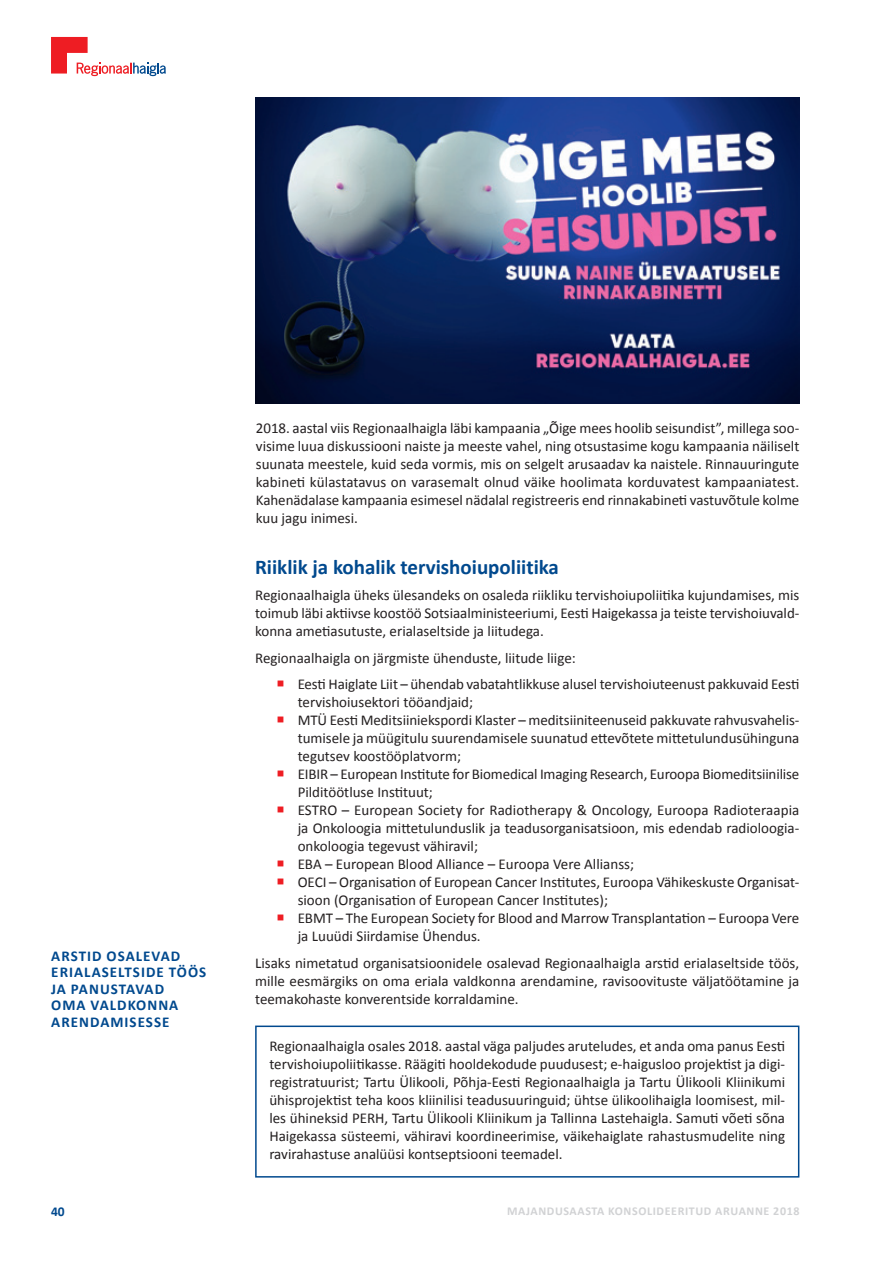
<style>
.page{position:relative;width:893px;height:1263px;background:#fff}
.page>*{position:absolute;margin:0;border:0;box-sizing:border-box;transform-origin:0 0}
.t1{font:700 21px "Calibri";color:#01498e}
.t2{font:15px/18px "Calibri";color:#231f20;text-align:justify}
.t3{font:700 15px/16.5px "Calibri";letter-spacing:.07em;color:#01498e}
.t4{font:700 13.5px "Calibri";color:#01498e}
.t5{font:700 12px "Calibri";letter-spacing:.05em;color:#d1d2d4}
</style>
<div class="page">
<svg style="left:51px;top:37px;width:115px;height:39px"></svg>
<div style="left:255px;top:1025px;width:544px;height:152px;border:2px solid #01498e"></div>
<img style="left:255px;top:98px;width:544px;height:306px">
<p class="t3" style="left:51px;top:947px;width:156px">ARSTID OSALEVAD<br>ERIALASELTSIDE TööS<br>JA PANUSTAVAD<br>OMA VALDKONNA<br>ARENDAMISESSE</p>
<p class="t2" style="left:256px;top:418px;width:545px">2018. aastal viis Regionaalhaigla läbi kampaania „Õige mees hoolib seisundist”, millega soo&shy;visime luua diskussiooni naiste ja meeste vahel, ning otsustasime kogu kampaania näiliselt suunata meestele, kuid seda vormis, mis on selgelt arusaadav ka naistele. Rinnauuringute kabineti külastatavus on varasemalt olnud väike hoolimata korduvatest kampaaniatest.<br>Kahenädalase kampaania esimesel nädalal registreeris end rinnakabineti vastuvõtule kolme kuu jagu inimesi.</p>
<h1 class="t1" style="left:255px;top:553px;width:305px">Riiklik ja kohalik tervishoiupoliitika</h1>
<p class="t2" style="left:255px;top:585px;width:546px">Regionaalhaigla üheks ülesandeks on osaleda riikliku tervishoiupoliitika kujundamises, mis toimub läbi aktiivse koostöö Sotsiaalministeeriumi, Eesti Haigekassa ja teiste tervishoiuvald&shy;konna ametiasutuste, erialaseltside ja liitudega.</p>
<p class="t2" style="left:298px;top:644px;width:503px;line-height:26.5px;text-indent:-43px">Regionaalhaigla on järgmiste ühenduste, liitude liige:<br>Eesti Haiglate Liit – ühendab vabatahtlikkuse alusel tervishoiuteenust pakkuvaid Eesti</p>
<p class="t2" style="left:298px;top:692px;width:503px;text-align:left">tervishoiusektori tööandjaid;<br>MTÜ Eesti Meditsiiniekspordi Klaster – meditsiiniteenuseid pakkuvate rahvusvahelis&shy;tumisele ja müügitulu suurendamisele suunatud ettevõtete mittetulundusühinguna tegutsev koostööplatvorm;<br>EIBIR – European Institute for Biomedical Imaging Research, Euroopa Biomeditsiinilise Pilditöötluse Instituut;<br>ESTRO – European Society for Radiotherapy &amp; Oncology, Euroopa Radioteraapia ja Onkoloogia mittetulunduslik ja teadusorganisatsioon, mis edendab radioloogia&shy;onkoloogia tegevust vähiravil;<br>EBA – European Blood Alliance – Euroopa Vere Allianss;<br>OECI – Organisation of European Cancer Institutes, Euroopa Vähikeskuste Organisat&shy;sioon (Organisation of European Cancer Institutes);<br>EBMT – The European Society for Blood and Marrow Transplantation – Euroopa Vere ja Luuüdi Siirdamise Ühendus.</p>
<p class="t2" style="left:255px;top:953px;width:546px">Lisaks nimetatud organisatsioonidele osalevad Regionaalhaigla arstid erialaseltside töös, mille eesmärgiks on oma eriala valdkonna arendamine, ravisoovituste väljatöötamine ja teemakohaste konverentside korraldamine.</p>
<p class="t2" style="left:269px;top:1036px;width:517px">Regionaalhaigla osales 2018. aastal väga paljudes aruteludes, et anda oma panus Eesti tervishoiupoliitikasse. Räägiti hooldekodude puudusest; e-haigusloo projektist ja digi&shy;registratuurist; Tartu Ülikooli, Põhja-Eesti Regionaalhaigla ja Tartu Ülikooli Kliinikumi ühisprojektist teha koos kliinilisi teadusuuringuid; ühtse ülikoolihaigla loomisest, mil&shy;les ühineksid PERH, Tartu Ülikooli Kliinikum ja Tallinna Lastehaigla. Samuti võeti sõna Haigekassa süsteemi, vähiravi koordineerimise, väikehaiglate rahastusmudelite ning ravirahastuse analüüsi kontseptsiooni teemadel.</p>
<p class="t4" style="left:51px;top:1203px;width:15px">40</p>
<p class="t5" style="left:507px;top:1203px;width:294px">MAJANDUSAASTA KONSOLIDEERITUD ARUANNE 2018</p>
</div>
